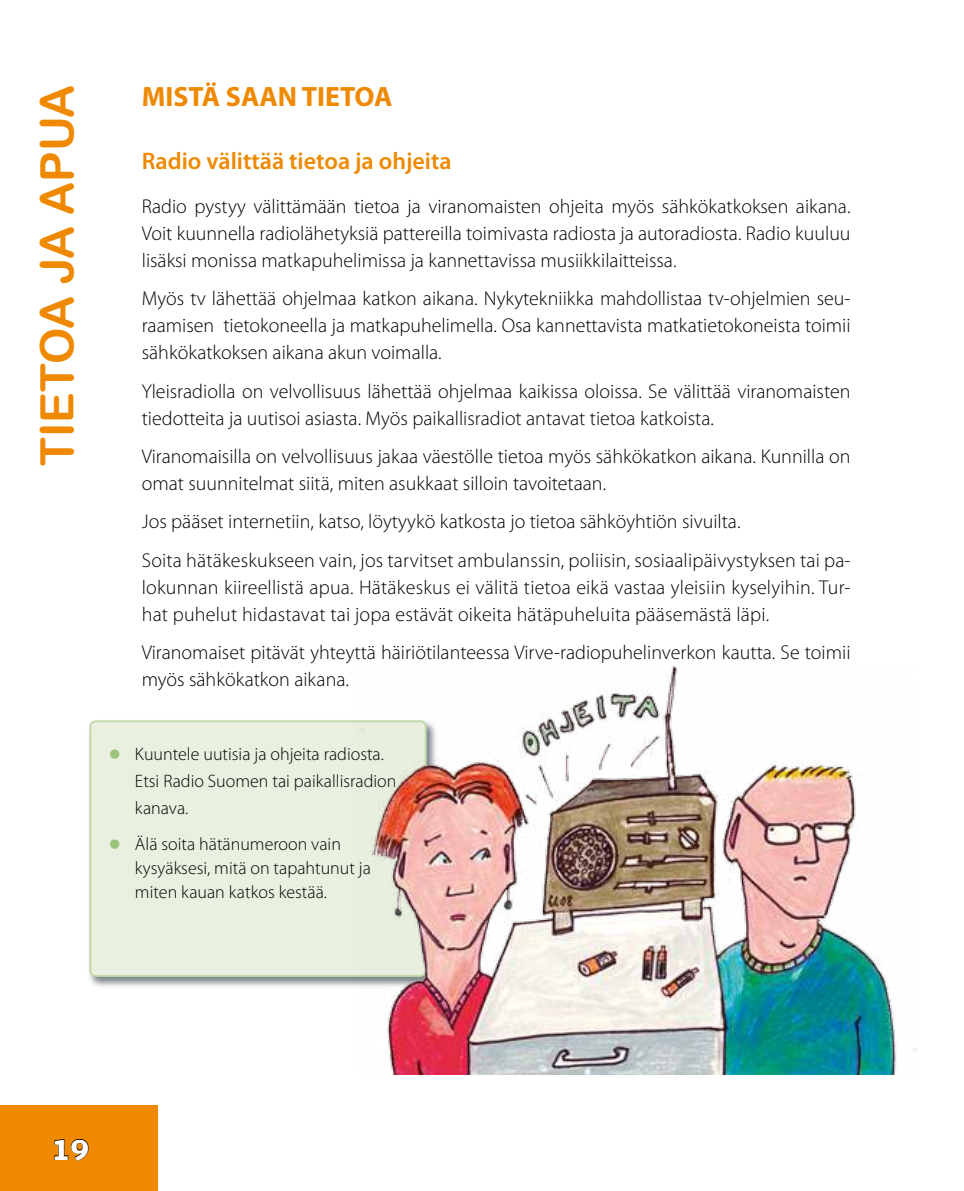
<style>
.page{position:relative;width:964px;height:1191px;background:#fff}
.page>*{position:absolute;margin:0;border:0;box-sizing:border-box;transform-origin:0 0}
.t1{font:46px "Arial Rounded MT Bold";color:#ef8902}
.t2{font:700 28px "Myriad Pro";color:#ef8902}
.t3{font:600 24px "Myriad Pro";color:#ef8902}
.t4{font:300 20px/27px "Myriad Pro";color:#000}
.t5{font:300 18px/27px "Myriad Pro";color:#000}
.t6{font:16px "Wingdings";color:#9bc379}
</style>
<div class="page">
<div style="left:0;top:1106px;width:158px;height:85px;background:#ef8902"></div>
<div style="left:87px;top:719px;width:351px;height:270px;background:#303d47;opacity:.62"></div>
<div style="left:90px;top:721px;width:336px;height:255px;background:#e9f0e0;border-radius:6px"></div>
<div style="left:89px;top:720px;width:338px;height:257px;border:2px solid #c2daac;border-radius:6px"></div>
<img style="left:357px;top:666px;width:560px;height:408px">
<svg style="left:54px;top:1139px;width:35px;height:22px"></svg>
<h1 class="t1" style="left:40px;top:466px;width:382px;rotate:-90deg">TIETOA JA APUA</h1>
<h2 class="t2" style="left:142px;top:80px;width:252px">MISTÄ SAAN TIETOA</h2>
<p class="t3" style="left:142px;top:149px;width:311px">Radio välittää tietoa ja ohjeita</p>
<p class="t4" style="left:142px;top:194px;width:710px;text-align:justify">Radio pystyy välittämään tietoa ja viranomaisten ohjeita myös sähkökatkoksen aikana.<br>Voit kuunnella radiolähetyksiä pattereilla toimivasta radiosta ja autoradiosta. Radio kuuluu lisäksi monissa matkapuhelimissa ja kannettavissa musiikkilaitteissa.</p>
<p class="t4" style="left:142px;top:286px;width:710px;text-align:justify">Myös tv lähettää ohjelmaa katkon aikana. Nykytekniikka mahdollistaa tv-ohjelmien seu&shy;raamisen tietokoneella ja matkapuhelimella. Osa kannettavista matkatietokoneista toimii sähkökatkoksen aikana akun voimalla.</p>
<p class="t4" style="left:142px;top:378px;width:710px">Yleisradiolla on velvollisuus lähettää ohjelmaa kaikissa oloissa. Se välittää viranomaisten tiedotteita ja uutisoi asiasta. Myös paikallisradiot antavat tietoa katkoista.</p>
<p class="t4" style="left:142px;top:444px;width:710px">Viranomaisilla on velvollisuus jakaa väestölle tietoa myös sähkökatkon aikana. Kunnilla on omat suunnitelmat siitä, miten asukkaat silloin tavoitetaan.</p>
<p class="t4" style="left:142px;top:503px;width:710px;line-height:38.4px">Jos pääset internetiin, katso, löytyykö katkosta jo tietoa sähköyhtiön sivuilta.<br>Soita hätäkeskukseen vain, jos tarvitset ambulanssin, poliisin, sosiaalipäivystyksen tai pa-</p>
<p class="t4" style="left:142px;top:574px;width:710px">lokunnan kiireellistä apua. Hätäkeskus ei välitä tietoa eikä vastaa yleisiin kyselyihin. Tur&shy;hat puhelut hidastavat tai jopa estävät oikeita hätäpuheluita pääsemästä läpi.</p>
<p class="t4" style="left:142px;top:640px;width:710px">Viranomaiset pitävät yhteyttä häiriötilanteessa Virve-radiopuhelinverkon kautta. Se toimii myös sähkökatkon aikana.</p>
<p class="t6" style="left:109px;top:746px;width:13px">●</p>
<p class="t6" style="left:109px;top:835px;width:13px">●</p>
<p class="t5" style="left:135px;top:741px;width:263px">Kuuntele uutisia ja ohjeita radiosta.<br>Etsi Radio Suomen tai paikallisradion kanava.</p>
<p class="t5" style="left:135px;top:832px;width:237px;line-height:24px">Älä soita hätänumeroon vain kysyäksesi, mitä on tapahtunut ja miten kauan katkos kestää.</p>
</div>
